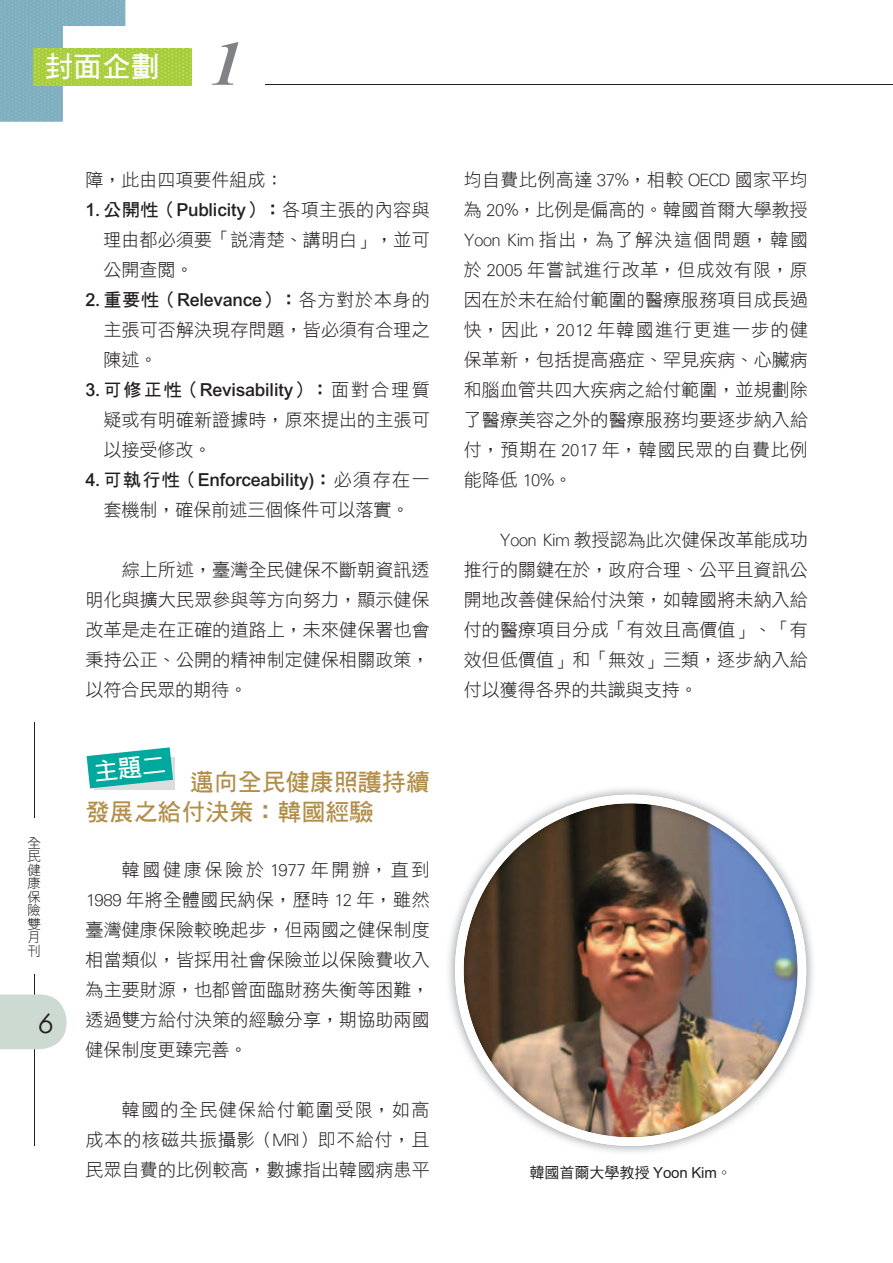
<style>
.page{position:relative;width:893px;height:1263px;background:#fff}
.page>*{position:absolute;margin:0;border:0;box-sizing:border-box;transform-origin:0 0}
.t1{font:28.8px "DF Hei Bd HKP BF";color:#fff}
.t2{font:italic 27px "Century Gothic";color:#231f20}
.t3{font:24px/30px "DF Hei Bd HKP BF";color:#b28e49}
.t4{font:18px/30px "DF Hei Lt HKP BF";letter-spacing:.005em;color:#231f20;text-align:justify}
.t5{font:18px "DF Hei Bd HKP BF";color:#231f20}
.t6{font:15px "DF Hei Md HKP BF";color:#231f20}
.t7{font:13.5px/13.5px "DF Hei Lt HKP BF";color:#231f20}
.s1{font-family:"Times New Roman";font-weight:700;font-style:italic;font-size:63px;color:#808285}
.s2{font-family:"DF Hei Lt HKP BF"}
</style>
<div class="page">
<hr style="left:34px;top:975px;width:1px;height:171px;background:#231f20">
<svg style="left:0;top:994px;width:67px;height:55px;background:#d0ddd6"></svg>
<hr style="left:34px;top:723px;width:1px;height:95px;background:#231f20">
<hr style="left:265px;top:85px;width:628px;height:1px;background:#231f20">
<img style="left:0;top:0;width:125px;height:121px">
<img style="left:34px;top:49px;width:158px;height:36px">
<div style="left:94px;top:757px;width:80px;height:32px;background:#dcdddf"></div>
<img style="left:448px;top:788px;width:365px;height:364px">
<img style="left:455px;top:795px;width:351px;height:351px">
<svg style="left:87px;top:747px;width:86px;height:41px"></svg>
<h1 class="t1" style="left:44px;top:52px;width:199px">封面企劃 <span class="s1">1</span></h1>
<p class="t4" style="left:86px;top:164px;width:199px">障，此由四項要件組成：</p>
<p class="t5" style="left:86px;top:200px;width:346px">1. 公開性（Publicity）：<span class="s2">各項主張的內容與</span></p>
<p class="t4" style="left:103px;top:224px;width:328px">理由都必須要「說清楚、講明白」，並可公開查閱。</p>
<p class="t5" style="left:86px;top:290px;width:346px">2. 重要性（Relevance）：<span class="s2">各方對於本身的</span></p>
<p class="t4" style="left:103px;top:314px;width:328px">主張可否解決現存問題，皆必須有合理之陳述。</p>
<p class="t5" style="left:86px;top:380px;width:346px">3. 可修正性（Revisability）：<span class="s2">面對合理質</span></p>
<p class="t4" style="left:103px;top:404px;width:328px">疑或有明確新證據時，原來提出的主張可以接受修改。</p>
<p class="t5" style="left:86px;top:470px;width:346px">4. 可執行性（Enforceability)：<span class="s2">必須存在一</span></p>
<p class="t4" style="left:103px;top:494px;width:307px">套機制，確保前述三個條件可以落實。</p>
<p class="t7" style="left:27px;top:836px;width:15px">全民健康保險雙月刊</p>
<h2 class="t2" style="left:39px;top:1004px;width:16px">6</h2>
<p class="t4" style="left:86px;top:554px;width:346px;text-indent:36px">綜上所述，臺灣全民健保不斷朝資訊透明化與擴大民眾參與等方向努力，顯示健保改革是走在正確的道路上，未來健保署也會秉持公正、公開的精神制定健保相關政策，以符合民眾的期待。</p>
<h3 class="t3" style="left:86px;top:768px;width:346px;text-indent:104px">邁向全民健康照護持續發展之給付決策：韓國經驗</h3>
<p class="t4" style="left:86px;top:854px;width:346px;text-indent:36px">韓國健康保險於 1977 年開辦，直到1989 年將全體國民納保，歷時 12 年，雖然臺灣健康保險較晚起步，但兩國之健保制度相當類似，皆採用社會保險並以保險費收入為主要財源，也都曾面臨財務失衡等困難，透過雙方給付決策的經驗分享，期協助兩國健保制度更臻完善。</p>
<p class="t4" style="left:86px;top:1094px;width:346px;text-indent:36px">韓國的全民健保給付範圍受限，如高成本的核磁共振攝影（MRI）即不給付，且民眾自費的比例較高，數據指出韓國病患平</p>
<p class="t4" style="left:464px;top:164px;width:346px">均自費比例高達 37%，相較 OECD 國家平均為 20%，比例是偏高的。韓國首爾大學教授Yoon Kim 指出，為了解決這個問題，韓國於 2005 年嘗試進行改革，但成效有限，原因在於未在給付範圍的醫療服務項目成長過快，因此，2012 年韓國進行更進一步的健保革新，包括提高癌症、罕見疾病、心臟病和腦血管共四大疾病之給付範圍，並規劃除了醫療美容之外的醫療服務均要逐步納入給付，預期在 2017 年，韓國民眾的自費比例能降低 10%。</p>
<p class="t4" style="left:464px;top:524px;width:346px;text-indent:36px">Yoon Kim 教授認為此次健保改革能成功推行的關鍵在於，政府合理、公平且資訊公開地改善健保給付決策，如韓國將未納入給付的醫療項目分成「有效且高價值」、「有效但低價值」和「無效」三類，逐步納入給付以獲得各界的共識與支持。</p>
<p class="t6" style="left:529px;top:1165px;width:204px">韓國首爾大學教授 Yoon Kim。</p>
</div>
